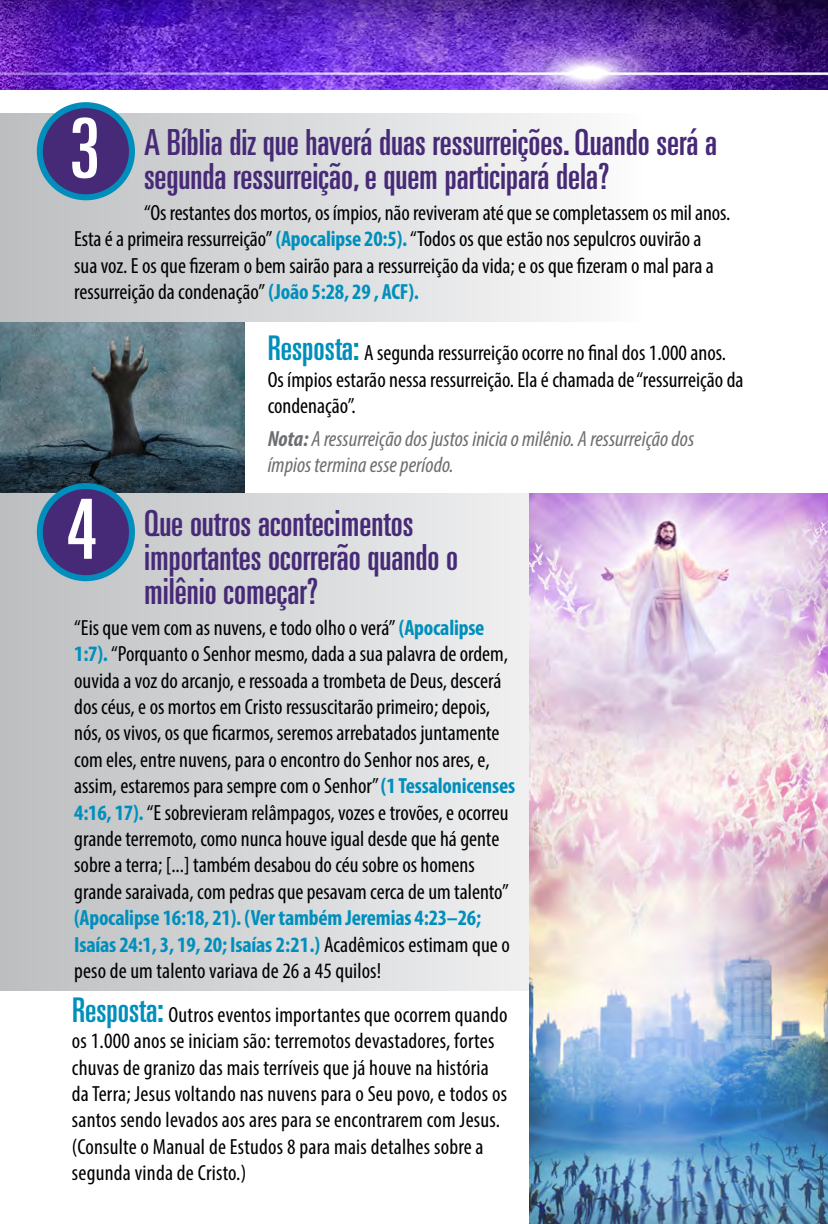
<style>
.page{position:relative;width:828px;height:1224px;background:#fff}
.page>*{position:absolute;margin:0;border:0;box-sizing:border-box;transform-origin:0 0}
.t1{font:ultra-condensed 83px "Univers";color:#fff}
.t2{font:ultra-condensed 36px/34px "Univers";color:#472a77}
.t3{font:condensed 22px/26.4px "Myriad Pro";color:#000}
.t4{font:700 condensed 22px/26.4px "Myriad Pro";letter-spacing:-.01em;color:#008fbc}
.t5{font:italic condensed 22px/26.4px "Myriad Pro";color:#6d6e71}
.s1{font-weight:700;color:#008fbc}
.s2{font-family:"Univers";font-stretch:ultra-condensed;font-size:34px;color:#008fbc}
.s3{font-weight:700}
.s4{font-weight:400;color:#000}
</style>
<div class="page">
<img style="left:0;top:322px;width:245px;height:172px">
<div style="left:0;top:113px;width:644px;height:209px;background:linear-gradient(to right,#b9bdc0,#fcfcfc)"></div>
<svg style="left:0;top:494px;width:529px;height:497px;background:#d6d7d9"></svg>
<div style="left:40px;top:105px;width:92px;height:92px;background:#472a77;border-radius:50%"></div>
<div style="left:37px;top:102px;width:98px;height:98px;border:6px solid #008fbc;border-radius:50%"></div>
<div style="left:40px;top:486px;width:92px;height:92px;background:#472a77;border-radius:50%"></div>
<div style="left:37px;top:483px;width:98px;height:98px;border:6px solid #008fbc;border-radius:50%"></div>
<img style="left:0;top:0;width:828px;height:90px">
<img style="left:529px;top:494px;width:299px;height:730px">
<h1 class="t1" style="left:69px;top:101px;width:32px">3</h1>
<h2 class="t2" style="left:144px;top:125px;width:575px">A Bíblia diz que haverá duas ressurreições. Quando será a segunda ressurreição, e quem participará dela?</h2>
<p class="t3" style="left:74px;top:199px;width:658px;text-indent:70px">“Os restantes dos mortos, os ímpios, não reviveram até que se completassem os mil anos.<br>Esta é a primeira ressurreição” <span class="s1">(Apocalipse 20:5).</span> “Todos os que estão nos sepulcros ouvirão a<br>sua voz. E os que fizeram o bem sairão para a ressurreição da vida; e os que fizeram o mal para a ressurreição da condenação” <span class="s1">(João 5:28, 29 , ACF).</span></p>
<p class="t3" style="left:268px;top:340px;width:477px"><span class="s2">Resposta:</span> A segunda ressurreição ocorre no final dos 1.000 anos.<br>Os ímpios estarão nessa ressurreição. Ela é chamada de “ressurreição da condenação”.</p>
<p class="t5" style="left:268px;top:425px;width:428px"><span class="s3">Nota:</span> A ressurreição dos justos inicia o milênio. A ressurreição dos ímpios termina esse período.</p>
<h1 class="t1" style="left:66px;top:482px;width:32px">4</h1>
<h2 class="t2" style="left:144px;top:506px;width:316px">Que outros acontecimentos importantes ocorrerão quando o milênio começar?</h2>
<p class="t3" style="left:74px;top:614px;width:442px">“Eis que vem com as nuvens, e todo olho o verá” <span class="s1">(Apocalipse 1:7).</span> “Porquanto o Senhor mesmo, dada a sua palavra de ordem, ouvida a voz do arcanjo, e ressoada a trombeta de Deus, descerá dos céus, e os mortos em Cristo ressuscitarão primeiro; depois, nós, os vivos, os que ficarmos, seremos arrebatados juntamente com eles, entre nuvens, para o encontro do Senhor nos ares, e, assim, estaremos para sempre com o Senhor” <span class="s1">(1 Tessalonicenses 4:16, 17).</span> “E sobrevieram relâmpagos, vozes e trovões, e ocorreu grande terremoto, como nunca houve igual desde que há gente sobre a terra; [...] também desabou do céu sobre os homens grande saraivada, com pedras que pesavam cerca de um talento”</p>
<p class="t4" style="left:74px;top:904px;width:437px">(Apocalipse 16:18, 21). (Ver também Jeremias 4:23–26;<br>Isaías 24:1, 3, 19, 20; Isaías 2:21.) <span class="s4">Acadêmicos estimam que o peso de um talento variava de 26 a 45 quilos!</span></p>
<p class="t3" style="left:72px;top:1001px;width:437px"><span class="s2">Resposta:</span> Outros eventos importantes que ocorrem quando os 1.000 anos se iniciam são: terremotos devastadores, fortes chuvas de granizo das mais terríveis que já houve na história da Terra; Jesus voltando nas nuvens para o Seu povo, e todos os santos sendo levados aos ares para se encontrarem com Jesus. (Consulte o Manual de Estudos 8 para mais detalhes sobre a segunda vinda de Cristo.)</p>
</div>
